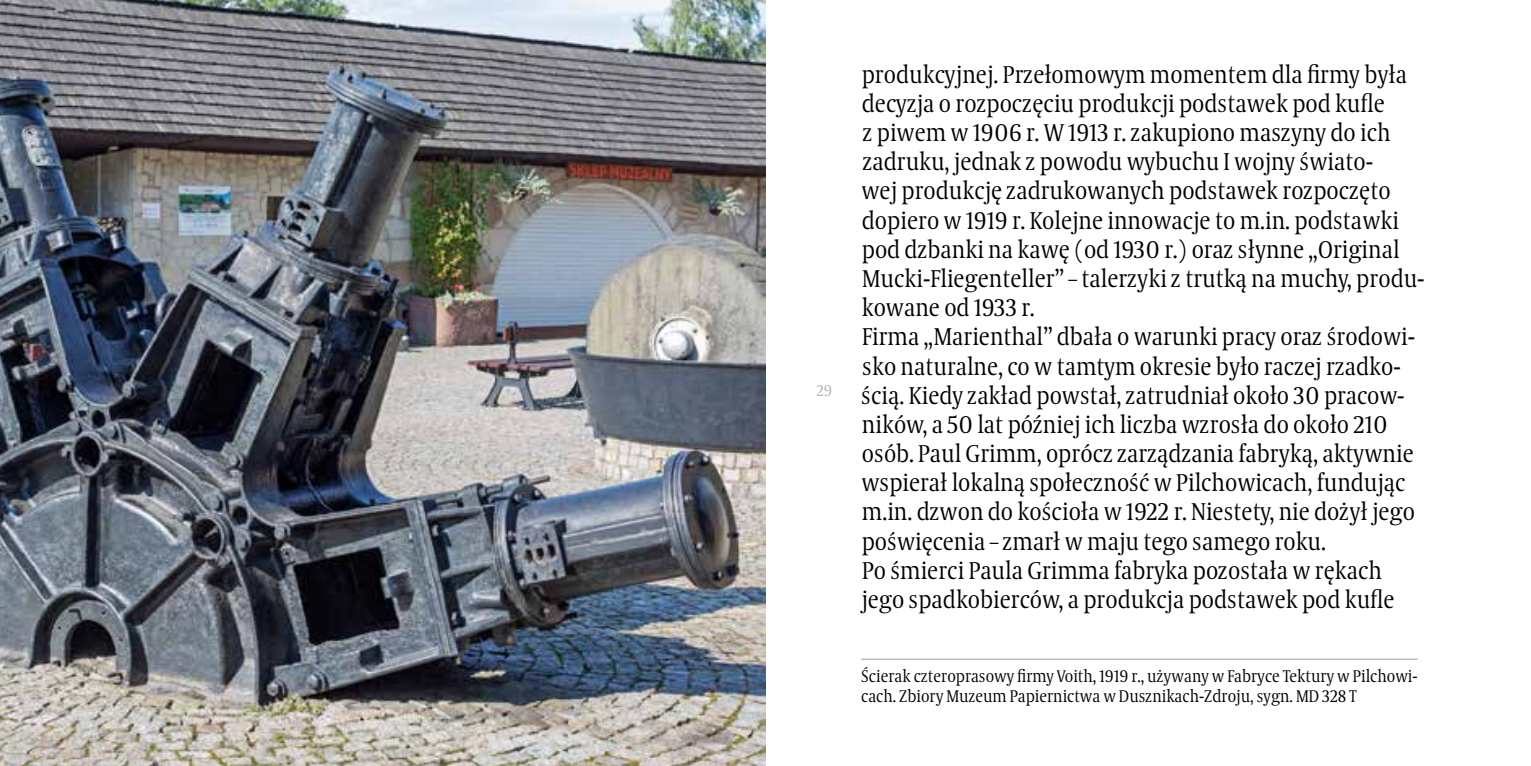
<style>
.page{position:relative;width:1531px;height:766px;background:#fff}
.page>*{position:absolute;margin:0;border:0;box-sizing:border-box;transform-origin:0 0}
.t1{font:24.3px/29.2px "Coranto 2 Headline Lt";color:#000}
.t2{font:16.88px/20.2px "Coranto 2 Headline Lt";color:#000}
.t3{font:15.75px "Coranto 2 Headline Lt";color:#b3b2b2}
</style>
<div class="page">
<img style="left:0;top:0;width:765px;height:765px">
<hr style="left:861px;top:658px;width:556px;height:1px;background:#9d9d9c">
<p class="t3" style="left:816px;top:379px;width:17px">29</p>
<p class="t1" style="left:861px;top:59px;width:565px">produkcyjnej. Przełomowym momentem dla firmy była decyzja o rozpoczęciu produkcji podstawek pod kufle<br>z piwem w 1906 r. W 1913 r. zakupiono maszyny do ich zadruku, jednak z powodu wybuchu I wojny świato-<br>wej produkcję zadrukowanych podstawek rozpoczęto dopiero w 1919 r. Kolejne innowacje to m.in. podstawki pod dzbanki na kawę (od 1930 r.) oraz słynne „Original Mucki-Fliegenteller” – talerzyki z trutką na muchy, produ&shy;kowane od 1933 r.<br>Firma „Marienthal” dbała o warunki pracy oraz środowi&shy;sko naturalne, co w tamtym okresie było raczej rzadko&shy;ścią. Kiedy zakład powstał, zatrudniał około 30 pracow&shy;ników, a 50 lat później ich liczba wzrosła do około 210 osób. Paul Grimm, oprócz zarządzania fabryką, aktywnie wspierał lokalną społeczność w Pilchowicach, fundując m.in. dzwon do kościoła w 1922 r. Niestety, nie dożył jego poświęcenia – zmarł w maju tego samego roku.<br>Po śmierci Paula Grimma fabryka pozostała w rękach jego spadkobierców, a produkcja podstawek pod kufle</p>
<p class="t2" style="left:861px;top:665px;width:558px">Ścierak czteroprasowy firmy Voith, 1919 r., używany w Fabryce Tektury w Pilchowi&shy;cach. Zbiory Muzeum Papiernictwa w Dusznikach-Zdroju, sygn. MD 328 T</p>
</div>
